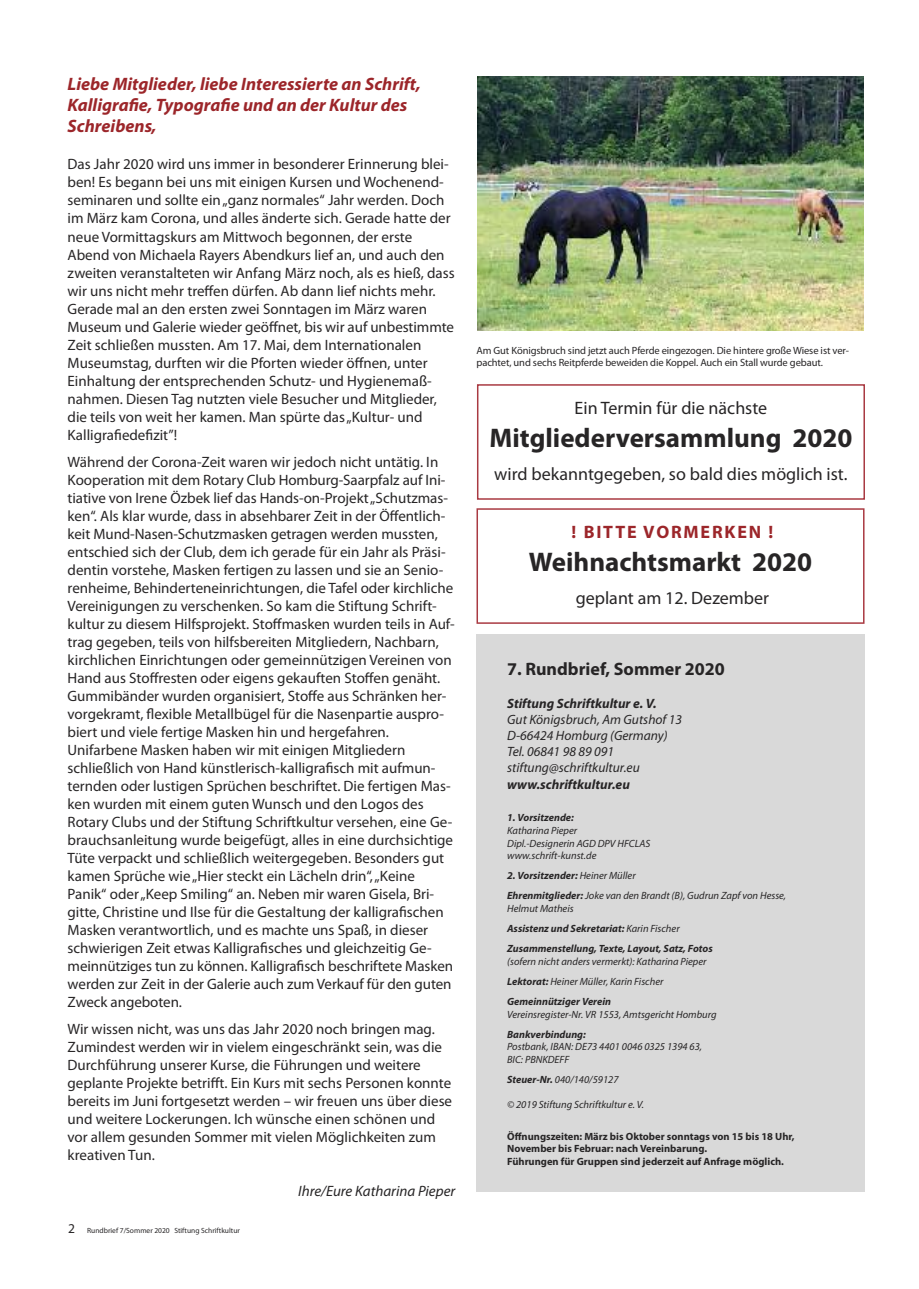
<style>
.page{position:relative;width:919px;height:1289px;background:#fff}
.page>*{position:absolute;margin:0;border:0;box-sizing:border-box;transform-origin:0 0}
.t1{font:700 27px "Myriad Pro";color:#272526}
.t2{font:italic 700 18px/21px "Myriad Pro";color:#9c262a}
.t3{font:18px "Myriad Pro";color:#272526}
.t4{font:700 18px "Myriad Pro";color:#272526}
.t5{font:700 18px "Myriad Pro";letter-spacing:.1em;color:#9c262a}
.t6{font:15px/18px "Myriad Pro";color:#272526}
.t7{font:italic 15px "Myriad Pro";color:#272526}
.t8{font:italic 13.5px/16.2px "Myriad Pro";color:#272526}
.t9{font:italic 700 13.5px "Myriad Pro";color:#272526}
.t10{font:italic 10.5px/12.6px "Myriad Pro";color:#272526}
.t11{font:10.5px/12.6px "Myriad Pro";letter-spacing:-.01em;color:#272526}
.t12{font:700 10.5px/12.6px "Myriad Pro";color:#272526}
.t13{font:italic 700 10.5px/20.1px "Myriad Pro";color:#272526}
.t14{font:7.5px "Myriad Pro";color:#272526}
.s1{font-size:13.5px}
.s2{font-weight:700}
.s3{font-weight:400}
</style>
<div class="page">
<div style="left:476px;top:634px;width:388px;height:557px;background:#d9d9d9"></div>
<img style="left:477px;top:77px;width:386px;height:254px">
<div style="left:477px;top:384px;width:387px;height:116px;border:2px solid #a93a42"></div>
<div style="left:476px;top:508px;width:388px;height:116px;border:2px solid #a93a42"></div>
<p class="t2" style="left:68px;top:75px;width:354px">Liebe Mitglieder, liebe Interessierte an Schrift,<br>Kalligrafie, Typografie und an der Kultur des<br>Schreibens,</p>
<p class="t6" style="left:68px;top:157px;width:388px">Das Jahr 2020 wird uns immer in besonderer Erinnerung blei&shy;ben! Es begann bei uns mit einigen Kursen und Wochenend&shy;seminaren und sollte ein„ganz normales“ Jahr werden. Doch im März kam Corona, und alles änderte sich. Gerade hatte der neue Vormittagskurs am Mittwoch begonnen, der erste Abend von Michaela Rayers Abendkurs lief an, und auch den zweiten veranstalteten wir Anfang März noch, als es hieß, dass wir uns nicht mehr treffen dürfen. Ab dann lief nichts mehr.<br>Gerade mal an den ersten zwei Sonntagen im März waren Museum und Galerie wieder geöffnet, bis wir auf unbestimmte Zeit schließen mussten. Am 17. Mai, dem Internationalen Museumstag, durften wir die Pforten wieder öffnen, unter Einhaltung der entsprechenden Schutz- und Hygienemaß&shy;nahmen. Diesen Tag nutzten viele Besucher und Mitglieder, die teils von weit her kamen. Man spürte das„Kultur- und Kalligrafiedefizit”!</p>
<p class="t6" style="left:68px;top:454px;width:389px">Während der Corona-Zeit waren wir jedoch nicht untätig. In Kooperation mit dem Rotary Club Homburg-Saarpfalz auf Ini&shy;tiative von Irene Özbek lief das Hands-on-Projekt„Schutzmas&shy;ken“. Als klar wurde, dass in absehbarer Zeit in der Öffentlich&shy;keit Mund-Nasen-Schutzmasken getragen werden mussten, entschied sich der Club, dem ich gerade für ein Jahr als Präsi&shy;dentin vorstehe, Masken fertigen zu lassen und sie an Senio&shy;renheime, Behinderteneinrichtungen, die Tafel oder kirchliche Vereinigungen zu verschenken. So kam die Stiftung Schrift&shy;kultur zu diesem Hilfsprojekt. Stoffmasken wurden teils in Auf&shy;trag gegeben, teils von hilfsbereiten Mitgliedern, Nachbarn, kirchlichen Einrichtungen oder gemeinnützigen Vereinen von Hand aus Stoffresten oder eigens gekauften Stoffen genäht.<br>Gummibänder wurden organisiert, Stoffe aus Schränken her&shy;vorgekramt, flexible Metallbügel für die Nasenpartie auspro&shy;biert und viele fertige Masken hin und hergefahren.<br>Unifarbene Masken haben wir mit einigen Mitgliedern schließlich von Hand künstlerisch-kalligrafisch mit aufmun&shy;ternden oder lustigen Sprüchen beschriftet. Die fertigen Mas&shy;ken wurden mit einem guten Wunsch und den Logos des Rotary Clubs und der Stiftung Schriftkultur versehen, eine Ge&shy;brauchsanleitung wurde beigefügt, alles in eine durchsichtige Tüte verpackt und schließlich weitergegeben. Besonders gut kamen Sprüche wie„Hier steckt ein Lächeln drin“,„Keine Panik“ oder„Keep Smiling“ an. Neben mir waren Gisela, Bri&shy;gitte, Christine und Ilse für die Gestaltung der kalligrafischen Masken verantwortlich, und es machte uns Spaß, in dieser schwierigen Zeit etwas Kalligrafisches und gleichzeitig Ge&shy;meinnütziges tun zu können. Kalligrafisch beschriftete Masken werden zur Zeit in der Galerie auch zum Verkauf für den guten Zweck angeboten.</p>
<p class="t6" style="left:68px;top:1021px;width:386px">Wir wissen nicht, was uns das Jahr 2020 noch bringen mag.<br>Zumindest werden wir in vielem eingeschränkt sein, was die Durchführung unserer Kurse, die Führungen und weitere geplante Projekte betrifft. Ein Kurs mit sechs Personen konnte bereits im Juni fortgesetzt werden – wir freuen uns über diese und weitere Lockerungen. Ich wünsche einen schönen und vor allem gesunden Sommer mit vielen Möglichkeiten zum kreativen Tun.</p>
<p class="t7" style="left:298px;top:1185px;width:158px">Ihre/Eure Katharina Pieper</p>
<p class="t14" style="left:68px;top:1227px;width:173px"><span class="s1">2</span> Rundbrief 7/Sommer 2020 Stiftung Schriftkultur</p>
<p class="t11" style="left:476px;top:345px;width:374px">Am Gut Königsbruch sind jetzt auch Pferde eingezogen. Die hintere große Wiese ist ver&shy;pachtet, und sechs Reitpferde beweiden die Koppel. Auch ein Stall wurde gebaut.</p>
<p class="t3" style="left:574px;top:401px;width:194px">Ein Termin für die nächste</p>
<h1 class="t1" style="left:489px;top:428px;width:364px">Mitgliederversammlung 2020</h1>
<p class="t3" style="left:494px;top:467px;width:355px">wird bekanntgegeben, so bald dies möglich ist.</p>
<p class="t5" style="left:571px;top:525px;width:203px">! BITTE VORMERKEN !</p>
<h1 class="t1" style="left:529px;top:552px;width:284px">Weihnachtsmarkt 2020</h1>
<p class="t3" style="left:575px;top:591px;width:195px">geplant am 12. Dezember</p>
<p class="t4" style="left:507px;top:662px;width:219px">7. Rundbrief, Sommer 2020</p>
<p class="t9" style="left:507px;top:698px;width:151px">Stiftung Schriftkultur e. V.</p>
<p class="t8" style="left:507px;top:712px;width:176px">Gut Königsbruch, Am Gutshof 13<br>D-66424 Homburg (Germany)<br>Tel. 06841 98 89 091 stiftung@schriftkultur.eu</p>
<p class="t9" style="left:507px;top:779px;width:124px">www.schriftkultur.eu</p>
<p class="t13" style="left:507px;top:808px;width:68px">1. Vorsitzende:</p>
<p class="t10" style="left:507px;top:825px;width:145px">Katharina Pieper<br>Dipl.-Designerin AGD DPV HFCLAS www.schrift-kunst.de</p>
<p class="t10" style="left:507px;top:866px;width:280px;line-height:20.1px"><span class="s2">2. Vorsitzender:</span> Heiner Müller<br><span class="s2">Ehrenmitglieder:</span> Joke van den Brandt (B), Gudrun Zapf von Hesse,</p>
<p class="t13" style="left:507px;top:899px;width:207px"><span class="s3">Helmut Matheis<br></span>Assistenz und Sekretariat: <span class="s3">Karin Fischer<br></span>Zusammenstellung, Texte, Layout, Satz, Fotos</p>
<p class="t10" style="left:507px;top:952px;width:201px;line-height:20.1px">(sofern nicht anders vermerkt): Katharina Pieper<br><span class="s2">Lektorat:</span> Heiner Müller, Karin Fischer<br><span class="s2">Gemeinnütziger Verein</span></p>
<p class="t10" style="left:507px;top:1008px;width:211px">Vereinsregister-Nr. VR 1553, Amtsgericht Homburg</p>
<p class="t13" style="left:507px;top:1025px;width:80px">Bankverbindung:</p>
<p class="t10" style="left:507px;top:1041px;width:196px">Postbank, IBAN: DE73 4401 0046 0325 1394 63,<br>BIC: PBNKDEFF</p>
<p class="t10" style="left:507px;top:1074px;width:113px"><span class="s2">Steuer-Nr.</span> 040/140/59127</p>
<p class="t10" style="left:507px;top:1099px;width:138px">© 2019 Stiftung Schriftkultur e. V.</p>
<p class="t12" style="left:507px;top:1130px;width:289px">Öffnungszeiten: März bis Oktober sonntags von 15 bis 18 Uhr,<br>November bis Februar: nach Vereinbarung.<br>Führungen für Gruppen sind jederzeit auf Anfrage möglich.</p>
</div>
